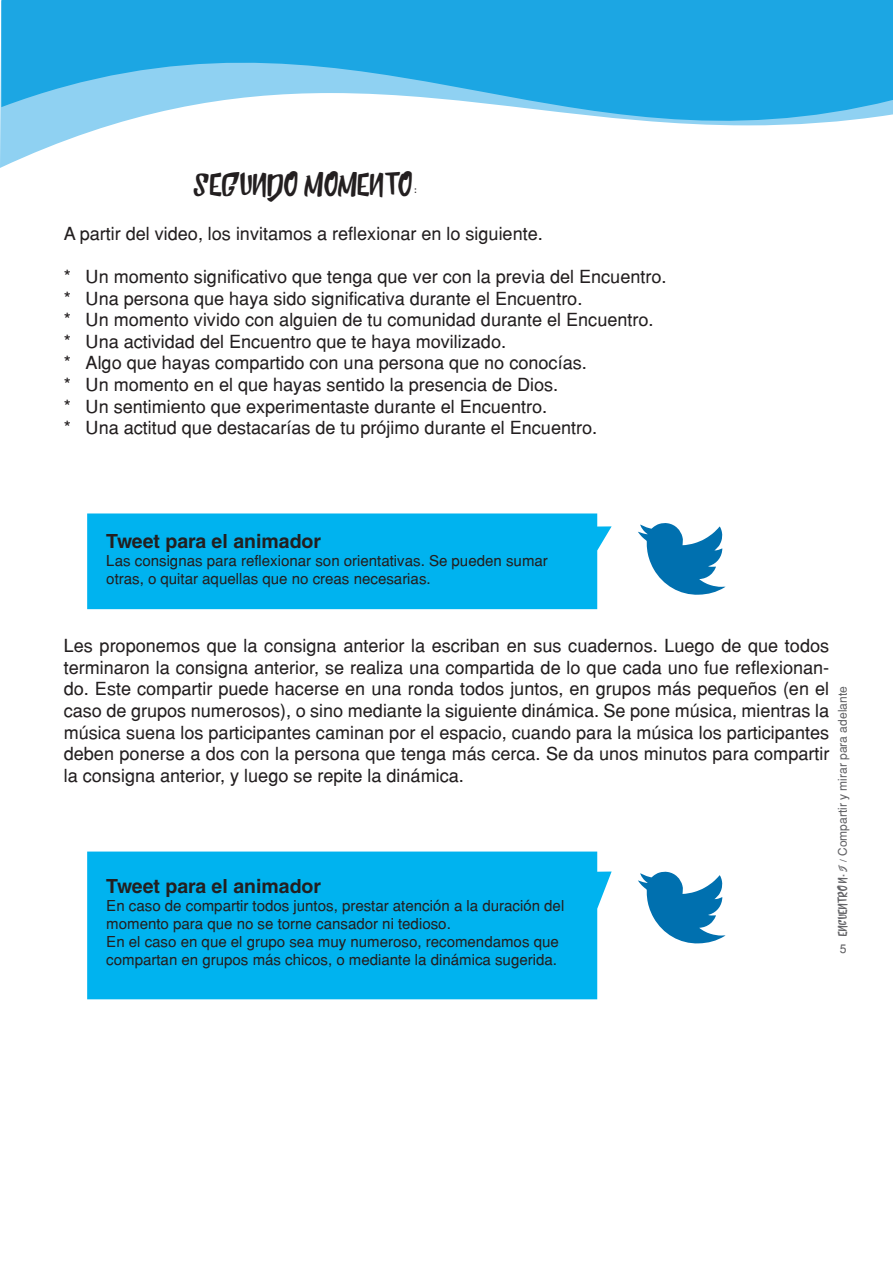
<style>
.page{position:relative;width:893px;height:1263px;background:#fff}
.page>*{position:absolute;margin:0;border:0;box-sizing:border-box;transform-origin:0 0}
.t1{font:30px "ENJ Font";color:#231f20}
.t2{font:700 19.5px "Helvetica LT Std";color:#231f20}
.t3{font:18px/21.6px "Helvetica";color:#231f20;text-align:justify}
.t4{font:15px "Helvetica";color:#231f20}
.t5{font:12px "Helvetica";color:#636366}
.s1{font-family:"ENJ Font"}
</style>
<div class="page">
<div style="left:87px;top:851px;width:525px;height:148px;background:#00b3ef"></div>
<svg style="left:638px;top:871px;width:88px;height:73px"></svg>
<div style="left:87px;top:513px;width:525px;height:96px;background:#00b3ef"></div>
<svg style="left:638px;top:523px;width:88px;height:72px"></svg>
<svg style="left:1px;top:0;width:892px;height:168px;fill:#1ca6e3"></svg>
<p class="t1" style="left:194px;top:156px;width:226px">Segundo momento:</p>
<p class="t3" style="left:64px;top:222px;width:480px">A partir del video, los invitamos a reflexionar en lo siguiente.</p>
<p class="t3" style="left:64px;top:266px;width:604px">* Un momento significativo que tenga que ver con la previa del Encuentro.</p>
<p class="t3" style="left:64px;top:287px;width:520px">* Una persona que haya sido significativa durante el Encuentro.</p>
<p class="t3" style="left:64px;top:309px;width:591px">* Un momento vivido con alguien de tu comunidad durante el Encuentro.</p>
<p class="t3" style="left:64px;top:330px;width:444px">* Una actividad del Encuentro que te haya movilizado.</p>
<p class="t3" style="left:64px;top:352px;width:524px">* Algo que hayas compartido con una persona que no conocías.</p>
<p class="t3" style="left:64px;top:374px;width:496px">* Un momento en el que hayas sentido la presencia de Dios.</p>
<p class="t3" style="left:64px;top:395px;width:485px">* Un sentimiento que experimentaste durante el Encuentro.</p>
<p class="t3" style="left:64px;top:417px;width:535px">* Una actitud que destacarías de tu prójimo durante el Encuentro.</p>
<p class="t2" style="left:106px;top:529px;width:216px">Tweet para el animador</p>
<p class="t4" style="left:106px;top:551px;width:443px">Las consignas para reflexionar son orientativas. Se pueden sumar</p>
<p class="t4" style="left:106px;top:569px;width:326px">otras, o quitar aquellas que no creas necesarias.</p>
<p class="t3" style="left:64px;top:635px;width:767px">Les proponemos que la consigna anterior la escriban en sus cuadernos. Luego de que todos terminaron la consigna anterior, se realiza una compartida de lo que cada uno fue reflexionan&shy;do. Este compartir puede hacerse en una ronda todos juntos, en grupos más pequeños (en el caso de grupos numerosos), o sino mediante la siguiente dinámica. Se pone música, mientras la música suena los participantes caminan por el espacio, cuando para la música los participantes deben ponerse a dos con la persona que tenga más cerca. Se da unos minutos para compartir la consigna anterior, y luego se repite la dinámica.</p>
<p class="t2" style="left:106px;top:874px;width:216px">Tweet para el animador</p>
<p class="t4" style="left:106px;top:897px;width:459px">En caso de compartir todos juntos, prestar atención a la duración del</p>
<p class="t4" style="left:106px;top:915px;width:346px">momento para que no se torne cansador ni tedioso.</p>
<p class="t4" style="left:106px;top:933px;width:454px">En el caso en que el grupo sea muy numeroso, recomendamos que</p>
<p class="t4" style="left:106px;top:951px;width:452px">compartan en grupos más chicos, o mediante la dinámica sugerida.</p>
<p class="t5" style="left:835px;top:935px;width:251px;rotate:-90deg"><span class="s1">Encuentro N* 5 /</span> Compartir y mirar para adelante</p>
<p class="t5" style="left:840px;top:941px;width:8px">5</p>
</div>
